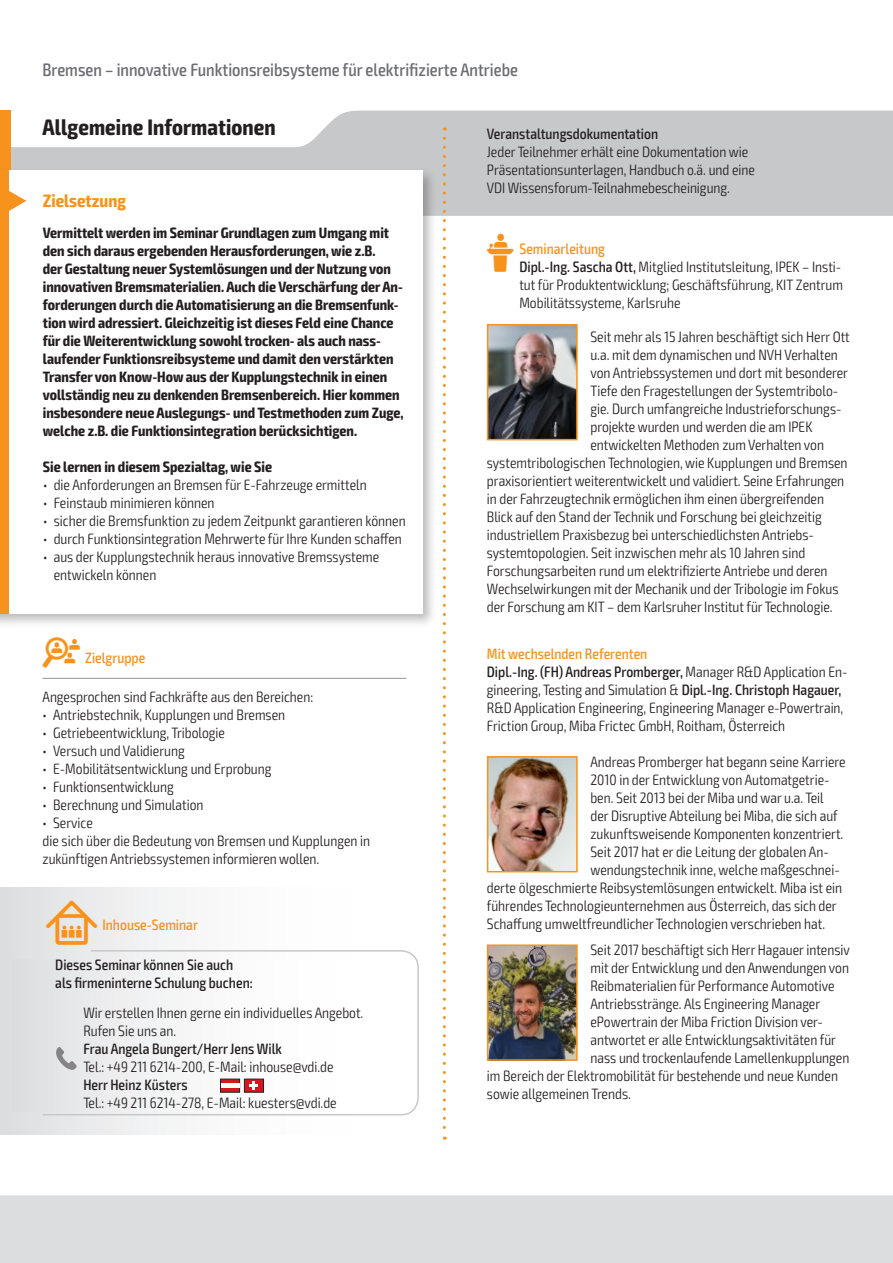
<style>
.page{position:relative;width:893px;height:1263px;background:#fff}
.page>*{position:absolute;margin:0;border:0;box-sizing:border-box;transform-origin:0 0}
.t1{font:700 condensed 22.5px "Exo 2";letter-spacing:.005em;color:#231f20}
.t2{font:500 condensed 18px "Exo 2";color:#6c6d70}
.t3{font:700 condensed 18px "Exo 2";color:#f7931d}
.t4{font:300 condensed 15px/18px "Exo 2";color:#231f20}
.t5{font:700 condensed 15px/18px "Exo 2";color:#231f20}
.t6{font:500 condensed 15px/18px "Exo 2";color:#231f20}
.t7{font:500 condensed 15px "Exo 2";color:#f7931d}
.s1{font-family:"VDI Iconset S4 A Regular";font-weight:400;font-stretch:normal;color:#f7931d}
.s2{font-weight:500;color:#f7931d}
.s3{font-weight:500}
.s4{font-family:"VDI Iconset S4 A Regular";font-weight:400;font-stretch:normal}
.s5{font-family:"VDI Iconset S4 A Regular";font-weight:400;font-stretch:normal;font-size:15.45px}
</style>
<div class="page">
<div style="left:0;top:1195px;width:893px;height:68px;background:#dcdddf"></div>
<svg style="left:11px;top:111px;width:881px;height:105px;fill:#c7c8ca"></svg>
<hr style="left:892px;top:111px;width:1px;height:105px;background:#f7931d">
<div style="left:0;top:111px;width:11px;height:63px;background:#f7931d"></div>
<div style="left:0;top:167px;width:437px;height:462px;background:#231f20;opacity:.3"></div>
<div style="left:0;top:170px;width:422px;height:443px;background:#fff"></div>
<div style="left:0;top:170px;width:8px;height:443px;background:#f7931d"></div>
<svg style="left:8px;top:190px;width:18px;height:22px"></svg>
<hr style="left:43px;top:678px;width:363px;height:1px;background:#939598">
<img style="left:490px;top:327px;width:85px;height:110px">
<div style="left:487px;top:324px;width:91px;height:116px;border:2px solid #f7931d"></div>
<img style="left:490px;top:759px;width:85px;height:110px">
<div style="left:487px;top:756px;width:91px;height:116px;border:2px solid #f7931d"></div>
<img style="left:490px;top:947px;width:85px;height:111px">
<div style="left:487px;top:944px;width:91px;height:117px;border:2px solid #f7931d"></div>
<div style="left:0;top:887px;width:419px;height:247px;background:linear-gradient(to right,#e2e3e5,#fff)"></div>
<svg style="left:42px;top:949px;width:377px;height:167px"></svg>
<div style="left:13px;top:959px;width:382px;height:152px;background:linear-gradient(to right,#e3e3e5,#fff)"></div>
<svg style="left:220px;top:1079px;width:44px;height:13px"></svg>
<div style="left:221px;top:1083px;width:18px;height:5px;background:#fff"></div>
<svg style="left:56px;top:1047px;width:21px;height:23px"></svg>
<svg style="left:443px;top:138px;width:3px;height:1002px"></svg>
<p class="t2" style="left:43px;top:59px;width:477px">Bremsen – innovative Funktionsreibsysteme für elektrifizierte Antriebe</p>
<h1 class="t1" style="left:43px;top:113px;width:235px">Allgemeine Informationen</h1>
<p class="t6" style="left:487px;top:125px;width:173px">Veranstaltungsdokumentation</p>
<p class="t4" style="left:487px;top:143px;width:270px">Jeder Teilnehmer erhält eine Dokumentation wie<br>Präsentationsunterlagen, Handbuch o.ä. und eine<br>VDI Wissensforum-Teilnahmebescheinigung.</p>
<p class="t5" style="left:43px;top:224px;width:362px">Vermittelt werden im Seminar Grundlagen zum Umgang mit den sich daraus ergebenden Herausforderungen, wie z.B.<br>der Gestaltung neuer Systemlösungen und der Nutzung von innovativen Bremsmaterialien. Auch die Verschärfung der An&shy;forderungen durch die Automatisierung an die Bremsenfunk&shy;tion wird adressiert. Gleichzeitig ist dieses Feld eine Chance für die Weiterentwicklung sowohl trocken- als auch nass&shy;laufender Funktionsreibsysteme und damit den verstärkten Transfer von Know-How aus der Kupplungstechnik in einen vollständig neu zu denkenden Bremsenbereich. Hier kommen insbesondere neue Auslegungs- und Testmethoden zum Zuge, welche z.B. die Funktionsintegration berücksichtigen.</p>
<p class="t5" style="left:43px;top:458px;width:231px">Sie lernen in diesem Spezialtag, wie Sie</p>
<p class="t4" style="left:43px;top:476px;width:325px">• die Anforderungen an Bremsen für E-Fahrzeuge ermitteln</p>
<p class="t4" style="left:43px;top:494px;width:173px">• Feinstaub minimieren können</p>
<p class="t4" style="left:43px;top:512px;width:364px">• sicher die Bremsfunktion zu jedem Zeitpunkt garantieren können</p>
<p class="t4" style="left:43px;top:530px;width:360px">• durch Funktionsintegration Mehrwerte für Ihre Kunden schaffen</p>
<p class="t4" style="left:54px;top:548px;width:327px;text-indent:-11px">• aus der Kupplungstechnik heraus innovative Bremssysteme entwickeln können</p>
<p class="t3" style="left:43px;top:190px;width:85px">Zielsetzung</p>
<p class="t4" style="left:519px;top:240px;width:325px;text-indent:-33px"><span class="s1">L</span> <span class="s2">Seminarleitung<br></span><span class="s3">Dipl.-Ing. Sascha Ott,</span> Mitglied Institutsleitung, IPEK – Insti&shy;tut für Produktentwicklung; Geschäftsführung, KIT Zentrum Mobilitätssysteme, Karlsruhe</p>
<p class="t4" style="left:590px;top:328px;width:261px">Seit mehr als 15 Jahren beschäftigt sich Herr Ott</p>
<p class="t4" style="left:590px;top:346px;width:249px">u.a. mit dem dynamischen und NVH Verhalten</p>
<p class="t4" style="left:590px;top:364px;width:259px">von Antriebssystemen und dort mit besonderer</p>
<p class="t4" style="left:590px;top:382px;width:249px">Tiefe den Fragestellungen der Systemtribolo-</p>
<p class="t4" style="left:590px;top:400px;width:253px">gie. Durch umfangreiche Industrieforschungs-</p>
<p class="t4" style="left:590px;top:418px;width:224px">projekte wurden und werden die am IPEK</p>
<p class="t4" style="left:590px;top:436px;width:235px">entwickelten Methoden zum Verhalten von</p>
<p class="t4" style="left:487px;top:454px;width:362px">systemtribologischen Technologien, wie Kupplungen und Bremsen</p>
<p class="t4" style="left:487px;top:472px;width:359px">praxisorientiert weiterentwickelt und validiert. Seine Erfahrungen</p>
<p class="t4" style="left:487px;top:490px;width:339px">in der Fahrzeugtechnik ermöglichen ihm einen übergreifenden</p>
<p class="t4" style="left:487px;top:508px;width:336px">Blick auf den Stand der Technik und Forschung bei gleichzeitig</p>
<p class="t4" style="left:487px;top:526px;width:329px">industriellem Praxisbezug bei unterschiedlichsten Antriebs-</p>
<p class="t4" style="left:487px;top:544px;width:320px">systemtopologien. Seit inzwischen mehr als 10 Jahren sind</p>
<p class="t4" style="left:487px;top:562px;width:342px">Forschungsarbeiten rund um elektrifizierte Antriebe und deren</p>
<p class="t4" style="left:487px;top:580px;width:353px">Wechselwirkungen mit der Mechanik und der Tribologie im Fokus</p>
<p class="t4" style="left:487px;top:598px;width:347px">der Forschung am KIT – dem Karlsruher Institut für Technologie.</p>
<p class="t7" style="left:43px;top:649px;width:104px"><span class="s4">Z</span> Zielgruppe</p>
<p class="t4" style="left:43px;top:688px;width:272px">Angesprochen sind Fachkräfte aus den Bereichen:</p>
<p class="t4" style="left:43px;top:706px;width:244px">• Antriebstechnik, Kupplungen und Bremsen</p>
<p class="t4" style="left:43px;top:724px;width:184px">• Getriebeentwicklung, Tribologie</p>
<p class="t4" style="left:43px;top:742px;width:144px">• Versuch und Validierung</p>
<p class="t4" style="left:43px;top:760px;width:231px">• E-Mobilitätsentwicklung und Erprobung</p>
<p class="t4" style="left:43px;top:778px;width:133px">• Funktionsentwicklung</p>
<p class="t4" style="left:43px;top:796px;width:162px">• Berechnung und Simulation</p>
<p class="t4" style="left:43px;top:814px;width:329px">• Service<br>die sich über die Bedeutung von Bremsen und Kupplungen in zukünftigen Antriebssystemen informieren wollen.</p>
<p class="t7" style="left:46px;top:916px;width:153px"><span class="s5">I</span> Inhouse-Seminar</p>
<p class="t6" style="left:55px;top:955px;width:199px">Dieses Seminar können Sie auch als firmeninterne Schulung buchen:</p>
<p class="t4" style="left:83px;top:1004px;width:282px">Wir erstellen Ihnen gerne ein individuelles Angebot.<br>Rufen Sie uns an.</p>
<p class="t6" style="left:83px;top:1040px;width:200px">Frau Angela Bungert/Herr Jens Wilk</p>
<p class="t4" style="left:83px;top:1058px;width:252px">Tel.: +49 211 6214-200, E-Mail: inhouse@vdi.de</p>
<p class="t6" style="left:83px;top:1076px;width:106px">Herr Heinz Küsters</p>
<p class="t4" style="left:83px;top:1094px;width:255px">Tel.: +49 211 6214-278, E-Mail: kuesters@vdi.de</p>
<p class="t7" style="left:487px;top:644px;width:162px">Mit wechselnden Referenten</p>
<p class="t4" style="left:487px;top:663px;width:362px"><span class="s3">Dipl.-Ing. (FH) Andreas Promberger,</span> Manager R&amp;D Application En&shy;gineering, Testing and Simulation &amp; <span class="s3">Dipl.-Ing. Christoph Hagauer, </span>R&amp;D Application Engineering, Engineering Manager e-Powertrain, Friction Group, Miba Frictec GmbH, Roitham, Österreich</p>
<p class="t4" style="left:590px;top:753px;width:257px">Andreas Promberger hat begann seine Karriere</p>
<p class="t4" style="left:590px;top:771px;width:241px">2010 in der Entwicklung von Automatgetrie-</p>
<p class="t4" style="left:590px;top:789px;width:235px">ben. Seit 2013 bei der Miba und war u.a. Teil</p>
<p class="t4" style="left:590px;top:807px;width:249px">der Disruptive Abteilung bei Miba, die sich auf</p>
<p class="t4" style="left:590px;top:825px;width:254px">zukunftsweisende Komponenten konzentriert.</p>
<p class="t4" style="left:590px;top:843px;width:240px">Seit 2017 hat er die Leitung der globalen An-</p>
<p class="t4" style="left:590px;top:861px;width:251px">wendungstechnik inne, welche maßgeschnei-</p>
<p class="t4" style="left:487px;top:879px;width:357px">derte ölgeschmierte Reibsystemlösungen entwickelt. Miba ist ein</p>
<p class="t4" style="left:487px;top:897px;width:351px">führendes Technologieunternehmen aus Österreich, das sich der</p>
<p class="t4" style="left:487px;top:915px;width:340px">Schaffung umweltfreundlicher Technologien verschrieben hat.</p>
<p class="t4" style="left:590px;top:941px;width:261px">Seit 2017 beschäftigt sich Herr Hagauer intensiv</p>
<p class="t4" style="left:590px;top:959px;width:260px">mit der Entwicklung und den Anwendungen von</p>
<p class="t4" style="left:590px;top:977px;width:246px">Reibmaterialien für Performance Automotive</p>
<p class="t4" style="left:590px;top:995px;width:231px">Antriebsstränge. Als Engineering Manager</p>
<p class="t4" style="left:590px;top:1013px;width:234px">ePowertrain der Miba Friction Division ver-</p>
<p class="t4" style="left:590px;top:1031px;width:247px">antwortet er alle Entwicklungsaktivitäten für</p>
<p class="t4" style="left:590px;top:1049px;width:260px">nass und trockenlaufende Lamellenkupplungen</p>
<p class="t4" style="left:487px;top:1067px;width:353px">im Bereich der Elektromobilität für bestehende und neue Kunden</p>
<p class="t4" style="left:487px;top:1085px;width:145px">sowie allgemeinen Trends.</p>
</div>
